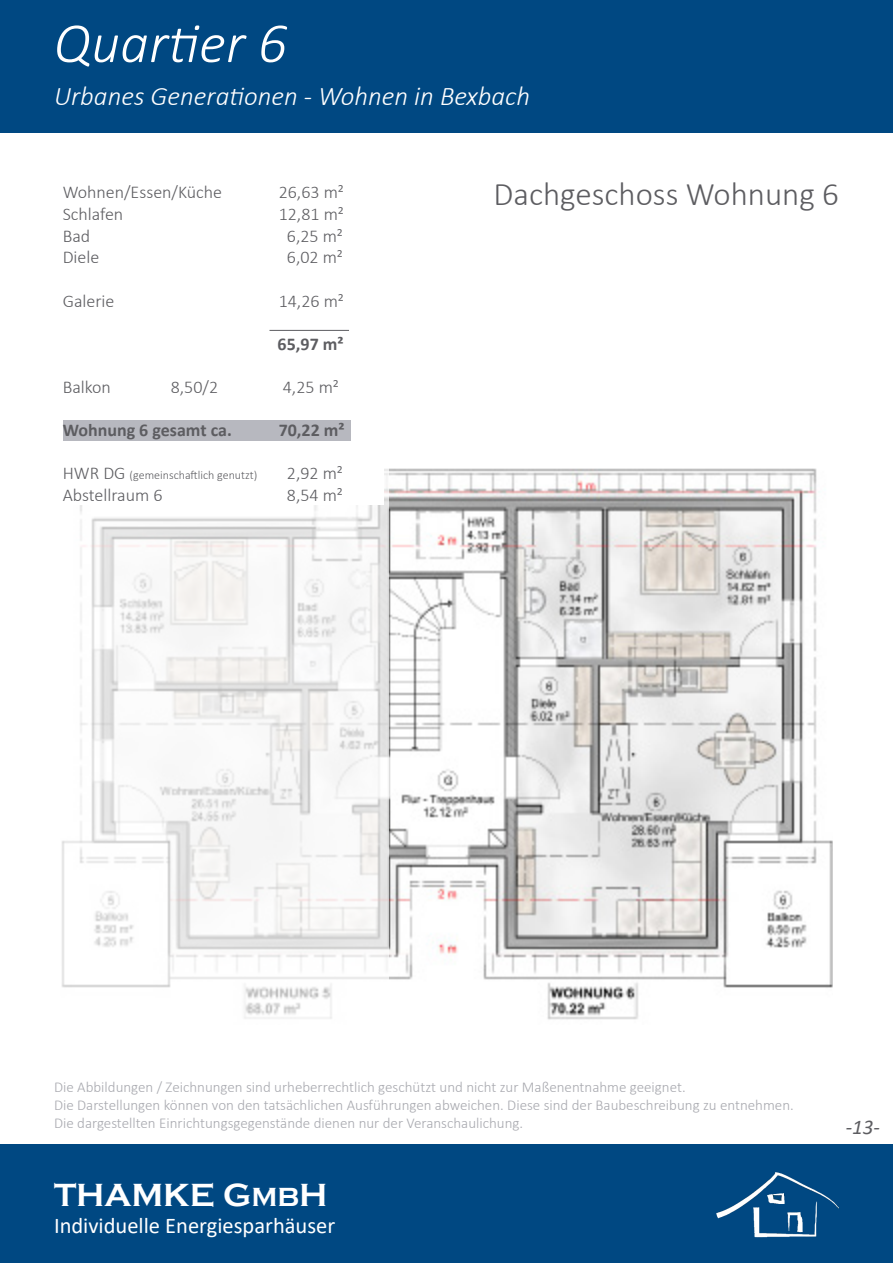
<style>
.page{position:relative;width:893px;height:1263px;background:#fff}
.page>*{position:absolute;margin:0;border:0;box-sizing:border-box;transform-origin:0 0}
.t1{font:italic 300 57px "Calibri";color:#fff}
.t2{font:300 33px "Calibri";color:#5d5d61}
.t3{font:700 33px "Copperplate Gothic";color:#fff}
.t4{font:italic 300 27px "Calibri";color:#fff}
.t5{font:22.5px "Calibri";color:#fff}
.t6{font:italic 21px "Calibri";color:#5d5d61}
.t7{font:300 18px "Calibri";color:#5d5d61}
.t8{font:700 18px "Calibri";color:#5d5d61}
.t9{font:300 15px "Calibri";color:#a8a9af}
.t10{font:300 12px "Calibri";color:#5d5d61}
.s1{font-size:18px}
.s2{font-size:27px}
</style>
<div class="page">
<div style="left:0;top:0;width:893px;height:133px;background:#004882"></div>
<div style="left:0;top:1144px;width:893px;height:119px;background:#004882"></div>
<img style="left:716px;top:1172px;width:123px;height:66px">
<img style="left:389px;top:468px;width:443px;height:552px">
<svg style="left:61px;top:469px;width:328px;height:550px"></svg>
<div style="left:49px;top:349px;width:335px;height:156px;background:#fff"></div>
<div style="left:63px;top:420px;width:287px;height:21px;background:#b7b8bf"></div>
<hr style="left:269px;top:330px;width:80px;height:1px;background:#5d5d61">
<h1 class="t1" style="left:54px;top:8px;width:235px">Quartier 6</h1>
<h3 class="t4" style="left:54px;top:79px;width:478px">Urbanes Generationen - Wohnen in Bexbach</h3>
<p class="t7" style="left:63px;top:181px;width:161px">Wohnen/Essen/Küche</p>
<p class="t7" style="left:279px;top:181px;width:67px">26,63 m²</p>
<p class="t2" style="left:493px;top:174px;width:347px">Dachgeschoss Wohnung 6</p>
<p class="t7" style="left:63px;top:203px;width:62px">Schlafen</p>
<p class="t7" style="left:279px;top:203px;width:67px">12,81 m²</p>
<p class="t7" style="left:63px;top:225px;width:29px">Bad</p>
<p class="t7" style="left:287px;top:225px;width:58px">6,25 m²</p>
<p class="t7" style="left:63px;top:246px;width:38px">Diele</p>
<p class="t7" style="left:287px;top:246px;width:58px">6,02 m²</p>
<p class="t7" style="left:63px;top:289px;width:53px">Galerie</p>
<p class="t7" style="left:279px;top:289px;width:67px">14,26 m²</p>
<p class="t8" style="left:278px;top:331px;width:67px">65,97 m²</p>
<p class="t7" style="left:63px;top:376px;width:50px">Balkon</p>
<p class="t7" style="left:171px;top:376px;width:49px">8,50/2</p>
<p class="t7" style="left:283px;top:376px;width:58px">4,25 m²</p>
<p class="t8" style="left:63px;top:417px;width:171px">Wohnung 6 gesamt ca.</p>
<p class="t8" style="left:279px;top:417px;width:67px">70,22 m²</p>
<p class="t10" style="left:63px;top:468px;width:196px"><span class="s1">HWR DG</span> (gemeinschaftlich genutzt)</p>
<p class="t7" style="left:287px;top:462px;width:58px">2,92 m²</p>
<p class="t7" style="left:63px;top:484px;width:101px">Abstellraum 6</p>
<p class="t7" style="left:287px;top:484px;width:58px">8,54 m²</p>
<p class="t9" style="left:54px;top:1077px;width:633px">Die Abbildungen / Zeichnungen sind urheberrechtlich geschützt und nicht zur Maßenentnahme geeignet.</p>
<p class="t9" style="left:54px;top:1095px;width:741px">Die Darstellungen können von den tatsächlichen Ausführungen abweichen. Diese sind der Baubeschreibung zu entnehmen.</p>
<p class="t9" style="left:54px;top:1113px;width:471px">Die dargestellten Einrichtungsgegenstände dienen nur der Veranschaulichung.</p>
<p class="t6" style="left:846px;top:1112px;width:36px">-13-</p>
<h2 class="t3" style="left:54px;top:1177px;width:275px">THAMKE G<span class="s2">MB</span>H</h2>
<h3 class="t5" style="left:54px;top:1210px;width:283px">Individuelle Energiesparhäuser</h3>
</div>
